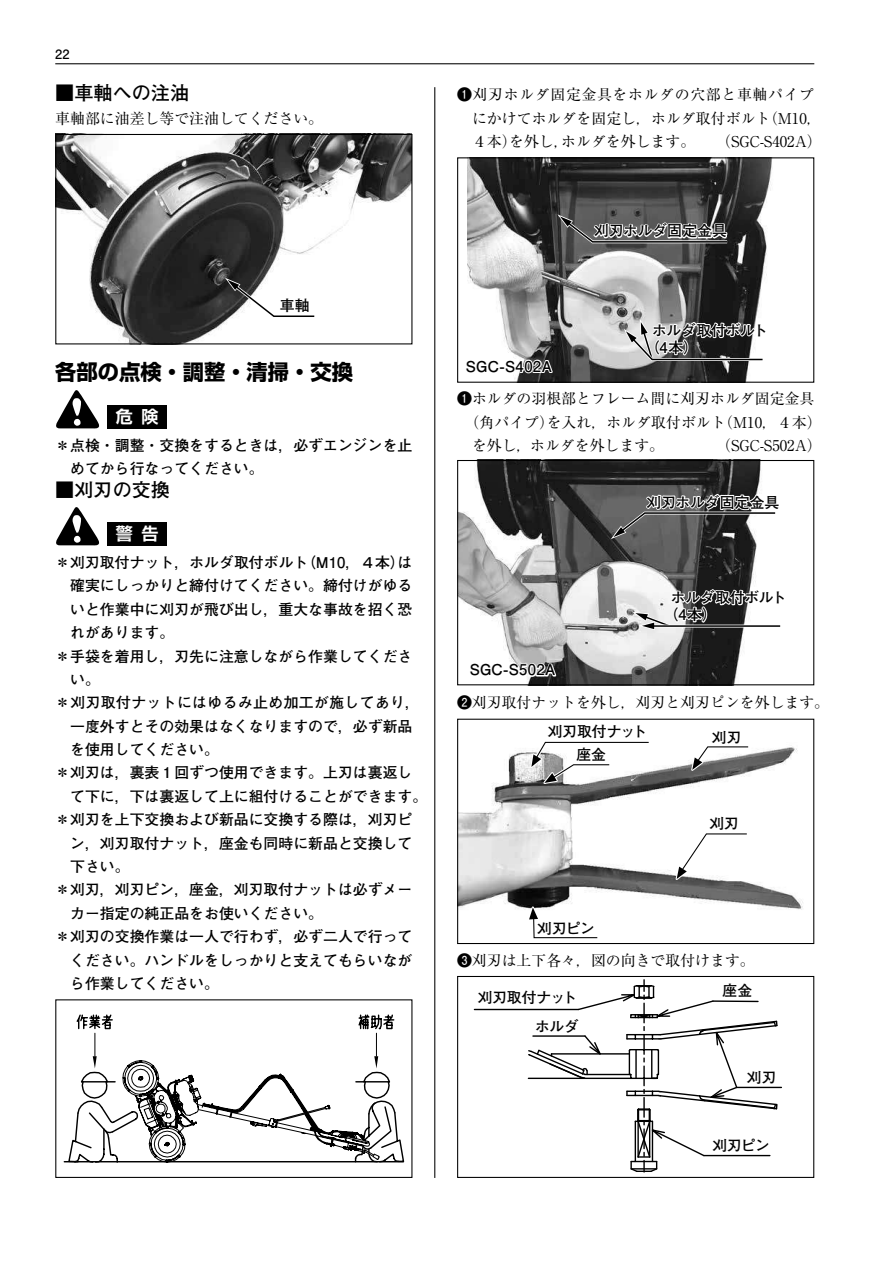
<style>
.page{position:relative;width:893px;height:1263px;background:#fff}
.page>*{position:absolute;margin:0;border:0;box-sizing:border-box;transform-origin:0 0}
.t1{font:700 21.3px "Shin Go Pr 6 N";color:#000}
.t2{font:700 19.2px "Futo Go B101 Pro";color:#000}
.t3{font:700 16.95px "Shin Go Pr 6 N De";color:#fff}
.t4{font:700 14.85px/23.4px "Futo Go B101 Pro";color:#000}
.t5{font:14.85px/23.4px "Ryumin Pro";color:#000}
.t6{font:700 14.85px/17px "Futo Go B101 Pr 6 N";letter-spacing:-.005em;color:#000}
.t7{font:700 14.85px "Futo Go B101 Pro";letter-spacing:.025em;color:#000}
.t8{font:14.85px "Futo Go B101 Pr 6 N Bold 90 pv RKSJ H";letter-spacing:-.01em;color:#000}
.t9{font:700 14.85px "Futo Go B101 Pr 6 N";letter-spacing:.025em;color:#000}
.t10{font:700 14.85px "Futo Go B101 Pr 6 N";letter-spacing:.02em;color:#000}
.t11{font:700 12.75px "Futo Go B101 Pro";color:#000}
.s1{font-family:"Futo Go B101 Pro";font-weight:700}
</style>
<div class="page">
<hr style="left:434px;top:87px;width:1px;height:1091px;background:#000">
<hr style="left:55px;top:63px;width:759px;height:1px;background:#000">
<img style="left:57px;top:136px;width:353px;height:206px">
<svg style="left:225px;top:278px;width:92px;height:41px"></svg>
<div style="left:55px;top:134px;width:357px;height:210px;border:1px solid #000"></div>
<img style="left:467px;top:159px;width:306px;height:222px">
<svg style="left:557px;top:214px;width:173px;height:31px"></svg>
<svg style="left:624px;top:314px;width:144px;height:49px"></svg>
<svg style="left:467px;top:356px;width:87px;height:19px"></svg>
<div style="left:457px;top:157px;width:357px;height:226px;border:1px solid #000"></div>
<img style="left:459px;top:462px;width:302px;height:221px">
<svg style="left:611px;top:486px;width:165px;height:53px"></svg>
<svg style="left:632px;top:581px;width:149px;height:49px"></svg>
<svg style="left:468px;top:660px;width:90px;height:19px"></svg>
<div style="left:457px;top:460px;width:357px;height:225px;border:1px solid #000"></div>
<svg style="left:56px;top:390px;width:43px;height:38px"></svg>
<div style="left:107px;top:405px;width:60px;height:23px;background:#000"></div>
<svg style="left:56px;top:507px;width:43px;height:38px"></svg>
<div style="left:107px;top:522px;width:60px;height:23px;background:#000"></div>
<svg style="left:64px;top:1014px;width:340px;height:149px"></svg>
<div style="left:55px;top:999px;width:357px;height:179px;border:1px solid #000"></div>
<svg style="left:474px;top:980px;width:308px;height:193px"></svg>
<div style="left:457px;top:976px;width:357px;height:202px;border:1px solid #000"></div>
<img style="left:459px;top:747px;width:344px;height:163px">
<svg style="left:528px;top:741px;width:124px;height:45px"></svg>
<svg style="left:674px;top:831px;width:76px;height:51px"></svg>
<svg style="left:689px;top:746px;width:62px;height:27px"></svg>
<svg style="left:526px;top:905px;width:74px;height:34px"></svg>
<div style="left:457px;top:719px;width:357px;height:225px;border:1px solid #000"></div>
<p class="t11" style="left:55px;top:44px;width:16px">22</p>
<p class="t2" style="left:55px;top:77px;width:135px">■車軸への注油</p>
<p class="t5" style="left:55px;top:105px;width:269px">車軸部に油差し等で注油してください。</p>
<p class="t6" style="left:280px;top:296px;width:32px">車軸</p>
<h1 class="t1" style="left:55px;top:355px;width:299px">各部の点検・調整・清掃・交換</h1>
<p class="t3" style="left:116px;top:403px;width:44px">危険</p>
<p class="t4" style="left:70px;top:432px;width:344px;text-indent:-15px">＊点検・調整・交換をするときは，必ずエンジンを止めてから行なってください。</p>
<p class="t2" style="left:55px;top:475px;width:116px">■刈刃の交換</p>
<p class="t3" style="left:116px;top:520px;width:44px">警告</p>
<p class="t4" style="left:55px;top:549px;width:359px">＊刈刃取付ナット，ホルダ取付ボルト（M10，４本）は</p>
<p class="t4" style="left:70px;top:572px;width:344px">確実にしっかりと締付けてください。締付けがゆる</p>
<p class="t4" style="left:70px;top:596px;width:344px">いと作業中に刈刃が飛び出し，重大な事故を招く恐</p>
<p class="t4" style="left:70px;top:619px;width:106px">れがあります。</p>
<p class="t4" style="left:55px;top:642px;width:359px">＊手袋を着用し，刃先に注意しながら作業してくださ</p>
<p class="t4" style="left:70px;top:666px;width:31px">い。</p>
<p class="t7" style="left:55px;top:691px;width:366px">＊刈刃取付ナットにはゆるみ止め加工が施してあり，</p>
<p class="t4" style="left:70px;top:712px;width:344px">一度外すとその効果はなくなりますので，必ず新品</p>
<p class="t4" style="left:70px;top:736px;width:150px">を使用してください。</p>
<p class="t4" style="left:55px;top:759px;width:359px">＊刈刃は，裏表１回ずつ使用できます。上刃は裏返し</p>
<p class="t4" style="left:70px;top:783px;width:359px">て下に，下は裏返して上に組付けることができます。</p>
<p class="t4" style="left:55px;top:806px;width:359px">＊刈刃を上下交換および新品に交換する際は，刈刃ピ</p>
<p class="t4" style="left:70px;top:829px;width:344px">ン，刈刃取付ナット，座金も同時に新品と交換して</p>
<p class="t4" style="left:70px;top:853px;width:61px">下さい。</p>
<p class="t4" style="left:55px;top:876px;width:359px">＊刈刃，刈刃ピン，座金，刈刃取付ナットは必ずメー</p>
<p class="t4" style="left:70px;top:899px;width:254px">カー指定の純正品をお使いください。</p>
<p class="t4" style="left:55px;top:923px;width:359px">＊刈刃の交換作業は一人で行わず，必ず二人で行って</p>
<p class="t4" style="left:70px;top:946px;width:344px">ください。ハンドルをしっかりと支えてもらいなが</p>
<p class="t4" style="left:70px;top:970px;width:150px">ら作業してください。</p>
<p class="t5" style="left:472px;top:82px;width:351px;text-indent:-15px"><span class="s1">❶</span>刈刃ホルダ固定金具をホルダの穴部と車軸パイプにかけてホルダを固定し，ホルダ取付ボルト（M10，<br>４本）を外し，ホルダを外します。　　（SGC-S402A）</p>
<p class="t6" style="left:594px;top:222px;width:134px">刈刃ホルダ固定金具</p>
<p class="t9" style="left:466px;top:354px;width:88px">SGC-S402A</p>
<p class="t6" style="left:645px;top:321px;width:125px;text-indent:7px">ホルダ取付ボルト（4本）</p>
<p class="t5" style="left:457px;top:386px;width:359px"><span class="s1">❶</span>ホルダの羽根部とフレーム間に刈刃ホルダ固定金具</p>
<p class="t5" style="left:465px;top:409px;width:359px">（角パイプ）を入れ，ホルダ取付ボルト（M10，４本）</p>
<p class="t5" style="left:472px;top:433px;width:351px">を外し，ホルダを外します。　　　　（SGC-S502A）</p>
<p class="t6" style="left:647px;top:493px;width:134px">刈刃ホルダ固定金具</p>
<p class="t10" style="left:470px;top:658px;width:87px">SGC-S502A</p>
<p class="t6" style="left:663px;top:588px;width:125px;text-indent:7px">ホルダ取付ボルト（4本）</p>
<p class="t5" style="left:457px;top:690px;width:374px"><span class="s1">❷</span>刈刃取付ナットを外し，刈刃と刈刃ピンを外します。</p>
<p class="t8" style="left:548px;top:720px;width:101px">刈刃取付ナット</p>
<p class="t8" style="left:712px;top:725px;width:31px">刈刃</p>
<p class="t8" style="left:576px;top:742px;width:31px">座金</p>
<p class="t8" style="left:537px;top:916px;width:59px">刈刃ピン</p>
<p class="t8" style="left:709px;top:811px;width:31px">刈刃</p>
<p class="t5" style="left:457px;top:947px;width:299px"><span class="s1">❸</span>刈刃は上下各々，図の向きで取付けます。</p>
<p class="t6" style="left:478px;top:989px;width:101px">刈刃取付ナット</p>
<p class="t6" style="left:535px;top:1018px;width:46px">ホルダ</p>
<p class="t6" style="left:723px;top:982px;width:31px">座金</p>
<p class="t6" style="left:747px;top:1068px;width:31px">刈刃</p>
<p class="t6" style="left:712px;top:1136px;width:59px">刈刃ピン</p>
</div>
